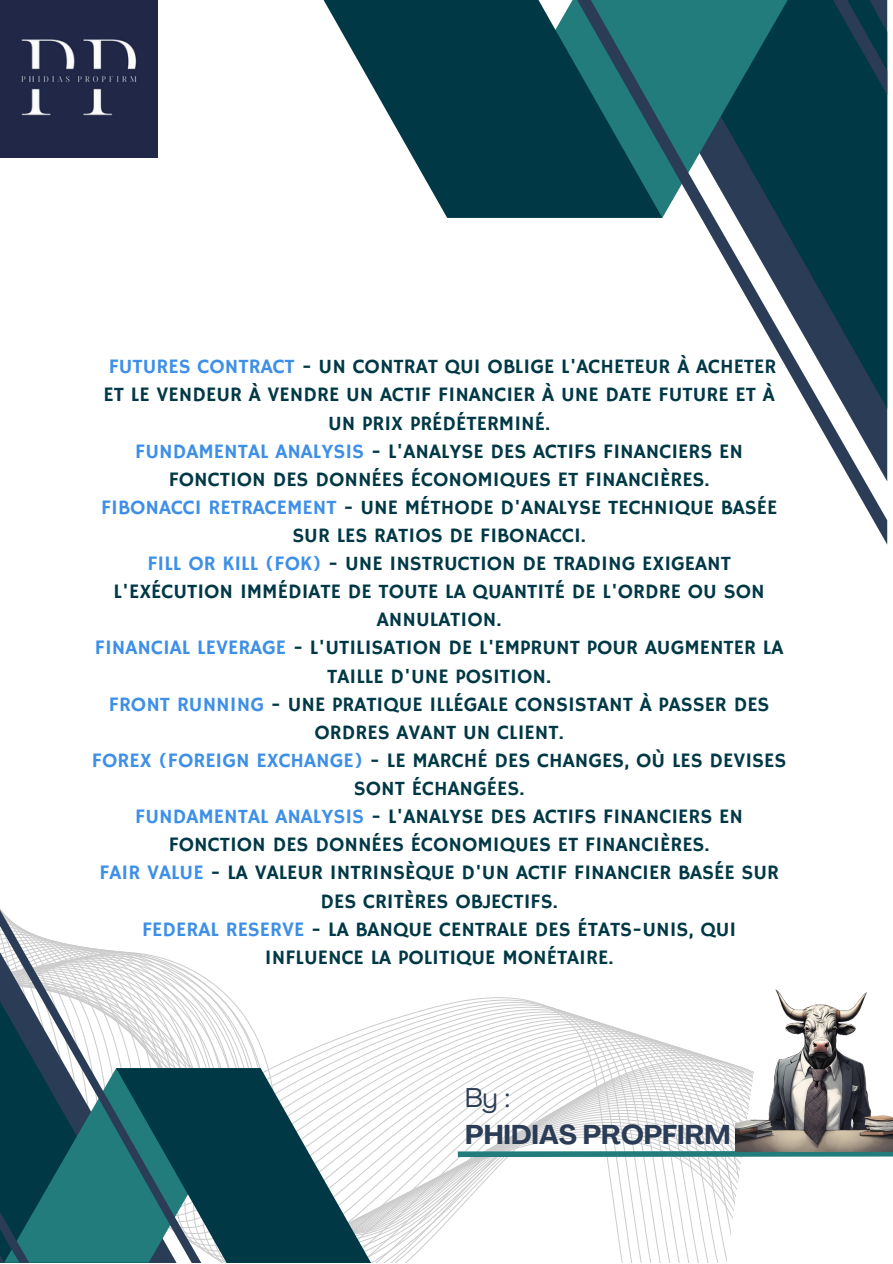
<style>
.page{position:relative;width:893px;height:1264px;background:#fff}
.page>*{position:absolute;margin:0;border:0;box-sizing:border-box;transform-origin:0 0}
.t1{font:700 26.85px "Agrandir";color:#2b3c56}
.t2{font:26.85px "Agrandir";color:#2b3c56}
.t3{font:20.55px/28px "Hammersmith One";color:#003845;text-align:center}
.s1{color:#3e8fe7}
</style>
<div class="page">
<svg style="left:215px;top:985px;width:526px;height:277px"></svg>
<svg style="left:215px;top:1068px;width:169px;height:194px;fill:#003845"></svg>
<svg style="left:0;top:908px;width:215px;height:354px"></svg>
<svg style="left:323px;top:0;width:192px;height:218px;fill:#003845"></svg>
<svg style="left:515px;top:0;width:372px;height:544px"></svg>
<svg style="left:452px;top:1148px;width:440px;height:11px"></svg>
<img style="left:0;top:0;width:157px;height:157px">
<img style="left:735px;top:985px;width:157px;height:165px">
<p class="t3" style="left:104px;top:353px;width:674px"><span class="s1">FUTURES CONTRACT</span> - UN CONTRAT QUI OBLIGE L'ACHETEUR À ACHETER<br>ET LE VENDEUR À VENDRE UN ACTIF FINANCIER À UNE DATE FUTURE ET À<br>UN PRIX PRÉDÉTERMINÉ.</p>
<p class="t3" style="left:135px;top:438px;width:609px"><span class="s1">FUNDAMENTAL ANALYSIS</span> - L'ANALYSE DES ACTIFS FINANCIERS EN<br>FONCTION DES DONNÉES ÉCONOMIQUES ET FINANCIÈRES.</p>
<p class="t3" style="left:101px;top:494px;width:677px"><span class="s1">FIBONACCI RETRACEMENT</span> - UNE MÉTHODE D'ANALYSE TECHNIQUE BASÉE<br>SUR LES RATIOS DE FIBONACCI.</p>
<p class="t3" style="left:114px;top:550px;width:652px"><span class="s1">FILL OR KILL (FOK)</span> - UNE INSTRUCTION DE TRADING EXIGEANT<br>L'EXÉCUTION IMMÉDIATE DE TOUTE LA QUANTITÉ DE L'ORDRE OU SON<br>ANNULATION.</p>
<p class="t3" style="left:95px;top:634px;width:690px"><span class="s1">FINANCIAL LEVERAGE</span> - L'UTILISATION DE L'EMPRUNT POUR AUGMENTER LA<br>TAILLE D'UNE POSITION.</p>
<p class="t3" style="left:109px;top:691px;width:662px"><span class="s1">FRONT RUNNING</span> - UNE PRATIQUE ILLÉGALE CONSISTANT À PASSER DES<br>ORDRES AVANT UN CLIENT.</p>
<p class="t3" style="left:92px;top:747px;width:696px"><span class="s1">FOREX (FOREIGN EXCHANGE)</span> - LE MARCHÉ DES CHANGES, OÙ LES DEVISES<br>SONT ÉCHANGÉES.</p>
<p class="t3" style="left:135px;top:803px;width:609px"><span class="s1">FUNDAMENTAL ANALYSIS</span> - L'ANALYSE DES ACTIFS FINANCIERS EN<br>FONCTION DES DONNÉES ÉCONOMIQUES ET FINANCIÈRES.</p>
<p class="t3" style="left:99px;top:859px;width:681px"><span class="s1">FAIR VALUE</span> - LA VALEUR INTRINSÈQUE D'UN ACTIF FINANCIER BASÉE SUR<br>DES CRITÈRES OBJECTIFS.</p>
<p class="t3" style="left:142px;top:915px;width:595px"><span class="s1">FEDERAL RESERVE</span> - LA BANQUE CENTRALE DES ÉTATS-UNIS, QUI<br>INFLUENCE LA POLITIQUE MONÉTAIRE.</p>
<p class="t2" style="left:465px;top:1087px;width:46px">By :</p>
<p class="t1" style="left:465px;top:1123px;width:267px">PHIDIAS PROPFIRM</p>
</div>
